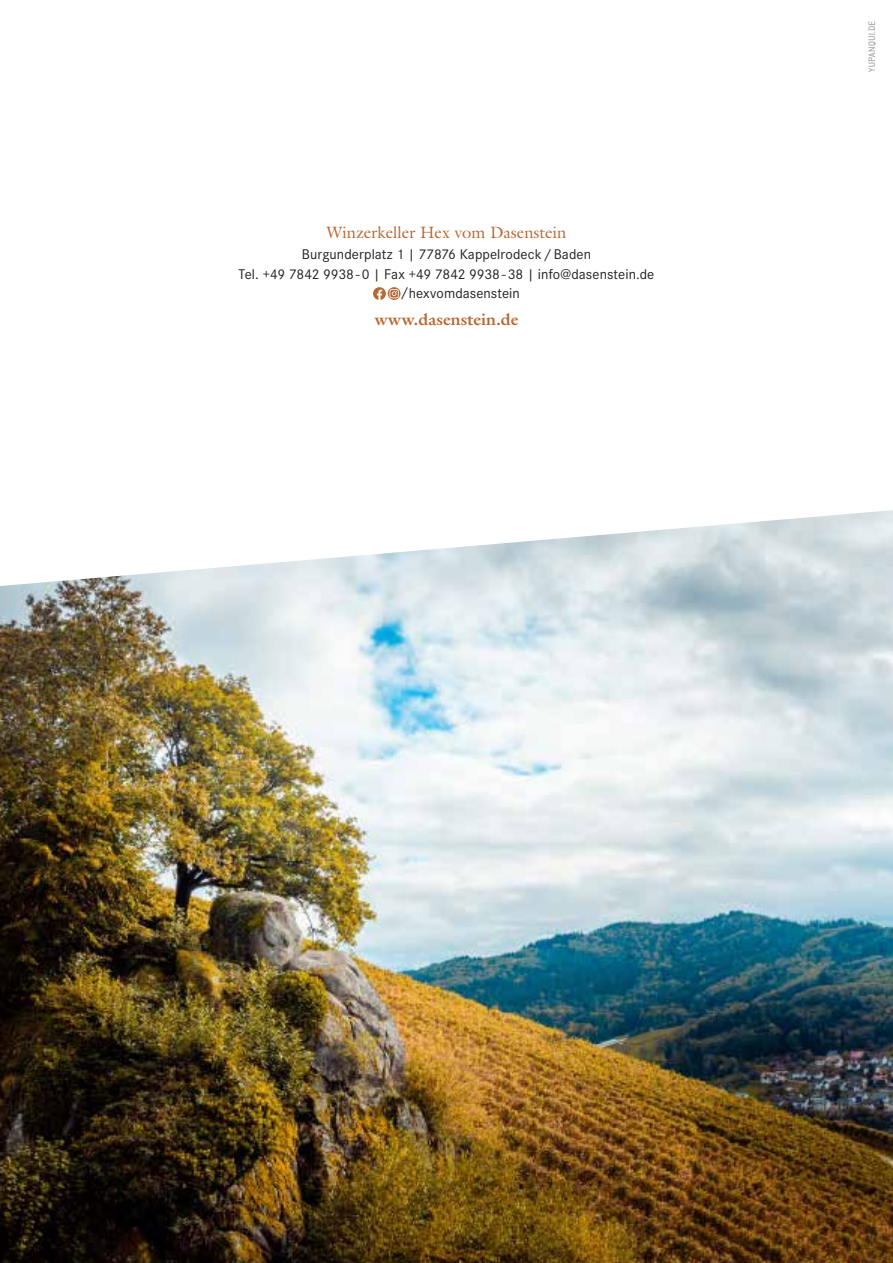
<style>
.page{position:relative;width:893px;height:1263px;background:#fff}
.page>*{position:absolute;margin:0;border:0;box-sizing:border-box;transform-origin:0 0}
.t1{font:16.5px "Galliard";color:#b96730}
.t2{font:700 16.5px "Galliard";letter-spacing:.005em;color:#b96730}
.t3{font:14.7px "Corporate S";letter-spacing:.005em;color:#231f20}
</style>
<div class="page">
<img style="left:0;top:586px;width:893px;height:677px">
<svg style="left:2px;top:510px;width:891px;height:76px"></svg>
<svg style="left:388px;top:287px;width:13px;height:13px"></svg>
<svg style="left:373px;top:287px;width:26px;height:13px"></svg>
<svg style="left:868px;top:21px;width:8px;height:51px"></svg>
<p class="t1" style="left:327px;top:222px;width:241px">Winzerkeller Hex vom Dasenstein</p>
<p class="t3" style="left:302px;top:246px;width:291px">Burgunderplatz 1 | 77876 Kappelrodeck/Baden</p>
<p class="t3" style="left:239px;top:265px;width:417px">Tel. +49 7842 9938-0 | Fax +49 7842 9938-38 | info@dasenstein.de</p>
<p class="t3" style="left:401px;top:284px;width:121px">/hexvomdasenstein</p>
<p class="t2" style="left:375px;top:309px;width:145px">www.dasenstein.de</p>
</div>
